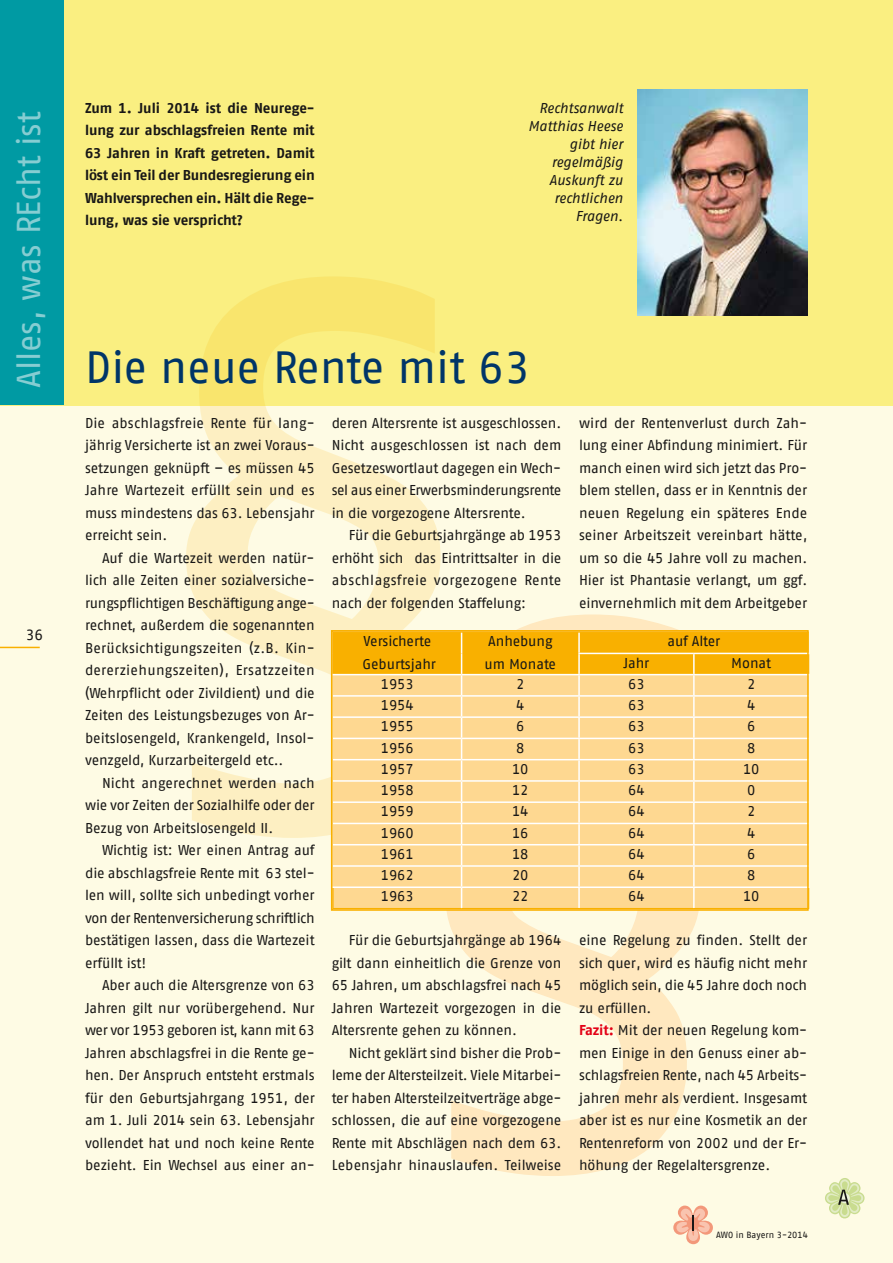
<style>
.page{position:relative;width:893px;height:1263px;background:#fefbe4}
.page>*{position:absolute;margin:0;border:0;box-sizing:border-box;transform-origin:0 0}
.t1{font:45px "AWO Fago Office";letter-spacing:-.005em;color:#003568}
.t2{font:33px "AWO Fago Office";color:#86cdd2}
.t3{font:15px "AWO Fago Office";color:#181716}
.t4{font:14.25px/22.5px "AWO Fago Office";letter-spacing:-.005em;color:#181716;text-align:justify}
.t5{font:700 14.25px/22.5px "AWO Fago Office";letter-spacing:-.01em;color:#181716;text-align:justify}
.t6{font:italic 14.25px/18px "AWO Fago Office";letter-spacing:-.01em;color:#181716;text-align:right}
.t7{font:9px "AWO Fago Office";color:#181716}
.s1{font-weight:700;color:#e30015}
</style>
<div class="page">
<div style="left:0;top:0;width:893px;height:405px;background:#faef81"></div>
<svg style="left:673px;top:1205px;width:40px;height:39px"></svg>
<svg style="left:825px;top:1178px;width:39px;height:40px"></svg>
<hr style="left:0;top:647px;width:40px;height:1px;background:#f9b000">
<div style="left:0;top:0;width:64px;height:405px;background:#009aa3"></div>
<svg style="left:186px;top:276px;width:255px;height:562px"></svg>
<svg style="left:446px;top:614px;width:253px;height:562px"></svg>
<img style="left:637px;top:89px;width:170px;height:226px">
<svg style="left:334px;top:633px;width:472px;height:275px;background:#fdd584"></svg>
<hr style="left:579px;top:886px;width:115px;height:2px;background:#fff">
<hr style="left:578px;top:888px;width:2px;height:20px;background:#fff">
<hr style="left:694px;top:886px;width:115px;height:2px;background:#fff">
<hr style="left:693px;top:888px;width:2px;height:20px;background:#fff">
<div style="left:331px;top:630px;width:478px;height:281px;border:2px solid #f9b000"></div>
<h2 class="t2" style="left:10px;top:388px;width:278px;rotate:-90deg">Alles, was REcht ist</h2>
<p class="t3" style="left:26px;top:626px;width:19px">36</p>
<p class="t5" style="left:85px;top:96px;width:231px">Zum 1. Juli 2014 ist die Neurege&shy;lung zur abschlagsfreien Rente mit 63 Jahren in Kraft getreten. Damit löst ein Teil der Bundesregierung ein Wahlversprechen ein. Hält die Rege&shy;lung, was sie verspricht?</p>
<p class="t6" style="left:528px;top:98px;width:96px">Rechtsanwalt<br>Matthias Heese gibt hier regelmäßig<br>Auskunft zu rechtlichen<br>Fragen.</p>
<h1 class="t1" style="left:85px;top:341px;width:447px">Die neue Rente mit 63</h1>
<p class="t4" style="left:332px;top:411px;width:231px">deren Altersrente ist ausgeschlossen.<br>Nicht ausgeschlossen ist nach dem Gesetzeswortlaut dagegen ein Wech&shy;sel aus einer Erwerbsminderungsrente in die vorgezogene Altersrente.</p>
<p class="t4" style="left:332px;top:524px;width:231px;text-indent:17px">Für die Geburtsjahrgänge ab 1953 erhöht sich das Eintrittsalter in die abschlagsfreie vorgezogene Rente nach der folgenden Staffelung:</p>
<p class="t4" style="left:85px;top:411px;width:231px">Die abschlagsfreie Rente für lang&shy;jährig Versicherte ist an zwei Voraus&shy;setzungen geknüpft – es müssen 45<br>Jahre Wartezeit erfüllt sein und es muss mindestens das 63. Lebensjahr erreicht sein.</p>
<p class="t4" style="left:85px;top:546px;width:231px;text-indent:17px">Auf die Wartezeit werden natür&shy;lich alle Zeiten einer sozialversiche&shy;rungspflichtigen Beschäftigung ange&shy;rechnet, außerdem die sogenannten Berücksichtigungszeiten (z.B. Kin&shy;dererziehungszeiten), Ersatzzeiten (Wehrpflicht oder Zivildient) und die Zeiten des Leistungsbezuges von Ar&shy;beitslosengeld, Krankengeld, Insol&shy;venzgeld, Kurzarbeitergeld etc..</p>
<p class="t4" style="left:85px;top:771px;width:231px;text-indent:17px">Nicht angerechnet werden nach wie vor Zeiten der Sozialhilfe oder der Bezug von Arbeitslosengeld II.</p>
<p class="t4" style="left:85px;top:839px;width:231px;text-indent:17px">Wichtig ist: Wer einen Antrag auf die abschlagsfreie Rente mit 63 stel&shy;len will, sollte sich unbedingt vorher von der Rentenversicherung schriftlich bestätigen lassen, dass die Wartezeit erfüllt ist!</p>
<p class="t4" style="left:85px;top:974px;width:231px;text-indent:17px">Aber auch die Altersgrenze von 63<br>Jahren gilt nur vorübergehend. Nur wer vor 1953 geboren ist, kann mit 63<br>Jahren abschlagsfrei in die Rente ge&shy;hen. Der Anspruch entsteht erstmals für den Geburtsjahrgang 1951, der am 1. Juli 2014 sein 63. Lebensjahr vollendet hat und noch keine Rente bezieht. Ein Wechsel aus einer an-</p>
<p class="t4" style="left:579px;top:411px;width:230px">wird der Rentenverlust durch Zah&shy;lung einer Abfindung minimiert. Für manch einen wird sich jetzt das Pro&shy;blem stellen, dass er in Kenntnis der neuen Regelung ein späteres Ende seiner Arbeitszeit vereinbart hätte, um so die 45 Jahre voll zu machen.<br>Hier ist Phantasie verlangt, um ggf. einvernehmlich mit dem Arbeitgeber</p>
<p class="t4" style="left:363px;top:630px;width:75px">Versicherte<br>Geburtsjahr</p>
<p class="t4" style="left:485px;top:630px;width:73px">Anhebung um Monate</p>
<p class="t4" style="left:667px;top:630px;width:54px">auf Alter</p>
<p class="t4" style="left:624px;top:651px;width:27px">Jahr</p>
<p class="t4" style="left:731px;top:651px;width:41px">Monat</p>
<p class="t4" style="left:381px;top:672px;width:34px">1953</p>
<p class="t4" style="left:516px;top:672px;width:10px">2</p>
<p class="t4" style="left:628px;top:672px;width:18px">63</p>
<p class="t4" style="left:747px;top:672px;width:10px">2</p>
<p class="t4" style="left:381px;top:694px;width:34px">1954</p>
<p class="t4" style="left:516px;top:694px;width:10px">4</p>
<p class="t4" style="left:628px;top:694px;width:18px">63</p>
<p class="t4" style="left:747px;top:694px;width:10px">4</p>
<p class="t4" style="left:381px;top:715px;width:34px">1955</p>
<p class="t4" style="left:516px;top:715px;width:10px">6</p>
<p class="t4" style="left:628px;top:715px;width:18px">63</p>
<p class="t4" style="left:747px;top:715px;width:10px">6</p>
<p class="t4" style="left:381px;top:736px;width:34px">1956</p>
<p class="t4" style="left:516px;top:736px;width:10px">8</p>
<p class="t4" style="left:628px;top:736px;width:18px">63</p>
<p class="t4" style="left:747px;top:736px;width:10px">8</p>
<p class="t4" style="left:381px;top:757px;width:34px">1957</p>
<p class="t4" style="left:512px;top:757px;width:18px">10</p>
<p class="t4" style="left:628px;top:757px;width:18px">63</p>
<p class="t4" style="left:743px;top:757px;width:18px">10</p>
<p class="t4" style="left:381px;top:779px;width:34px">1958</p>
<p class="t4" style="left:512px;top:779px;width:18px">12</p>
<p class="t4" style="left:628px;top:779px;width:18px">64</p>
<p class="t4" style="left:747px;top:779px;width:10px">0</p>
<p class="t4" style="left:381px;top:800px;width:34px">1959</p>
<p class="t4" style="left:512px;top:800px;width:18px">14</p>
<p class="t4" style="left:628px;top:800px;width:18px">64</p>
<p class="t4" style="left:747px;top:800px;width:10px">2</p>
<p class="t4" style="left:381px;top:821px;width:34px">1960</p>
<p class="t4" style="left:512px;top:821px;width:18px">16</p>
<p class="t4" style="left:628px;top:821px;width:18px">64</p>
<p class="t4" style="left:747px;top:821px;width:10px">4</p>
<p class="t4" style="left:381px;top:842px;width:34px">1961</p>
<p class="t4" style="left:512px;top:842px;width:18px">18</p>
<p class="t4" style="left:628px;top:842px;width:18px">64</p>
<p class="t4" style="left:747px;top:842px;width:10px">6</p>
<p class="t4" style="left:381px;top:864px;width:34px">1962</p>
<p class="t4" style="left:512px;top:864px;width:18px">20</p>
<p class="t4" style="left:628px;top:864px;width:18px">64</p>
<p class="t4" style="left:747px;top:864px;width:10px">8</p>
<p class="t4" style="left:381px;top:885px;width:34px">1963</p>
<p class="t4" style="left:512px;top:885px;width:18px">22</p>
<p class="t4" style="left:628px;top:885px;width:18px">64</p>
<p class="t4" style="left:743px;top:885px;width:18px">10</p>
<p class="t4" style="left:332px;top:929px;width:231px;text-indent:17px">Für die Geburtsjahrgänge ab 1964 gilt dann einheitlich die Grenze von 65 Jahren, um abschlagsfrei nach 45<br>Jahren Wartezeit vorgezogen in die Altersrente gehen zu können.</p>
<p class="t4" style="left:332px;top:1041px;width:231px;text-indent:17px">Nicht geklärt sind bisher die Prob&shy;leme der Altersteilzeit. Viele Mitarbei&shy;ter haben Altersteilzeitverträge abge&shy;schlossen, die auf eine vorgezogene Rente mit Abschlägen nach dem 63.<br>Lebensjahr hinauslaufen. Teilweise</p>
<p class="t4" style="left:579px;top:929px;width:230px;text-align:left">eine Regelung zu finden. Stellt der sich quer, wird es häufig nicht mehr möglich sein, die 45 Jahre doch noch zu erfüllen.<br><span class="s1">Fazit:</span> Mit der neuen Regelung kom&shy;men Einige in den Genuss einer ab&shy;schlagsfreien Rente, nach 45 Arbeits&shy;jahren mehr als verdient. Insgesamt aber ist es nur eine Kosmetik an der<br>Rentenreform von 2002 und der Er&shy;höhung der Regelaltersgrenze.</p>
<p class="t7" style="left:716px;top:1230px;width:93px">AWO in Bayern 3-2014</p>
</div>
